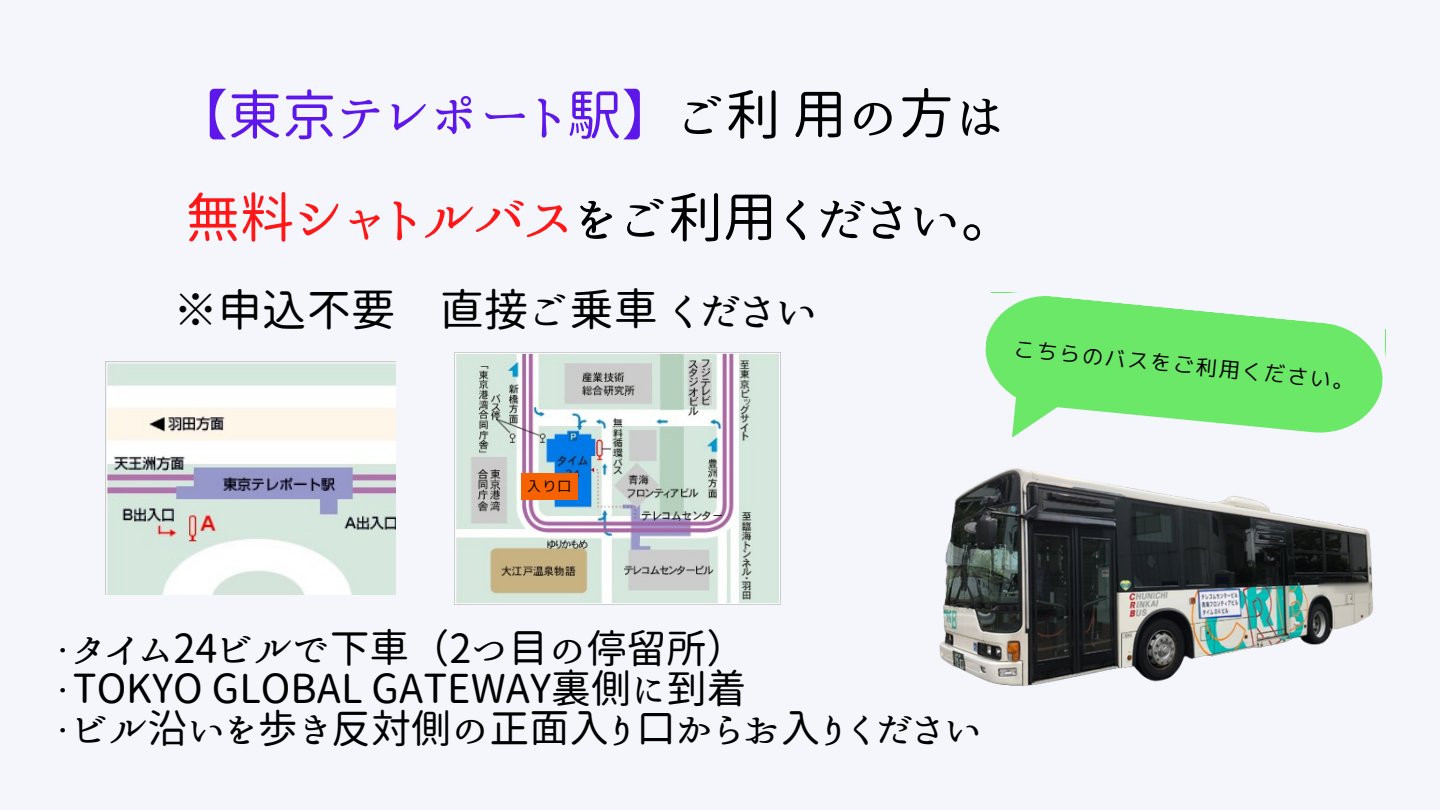
<style>
.page{position:relative;width:1440px;height:810px;background:#f4f6fc}
.page>*{position:absolute;margin:0;border:0;box-sizing:border-box;transform-origin:0 0}
.t1{font:54.4px "Honoka Antique Maru";color:#000}
.t2{font:54.4px "Honoka Antique Maru";color:#5e17eb}
.t3{font:44.4px "Honoka Antique Maru";color:#000}
.t4{font:40px/39.8px "Honoka Antique Maru";color:#000}
.t5{font:20.8px "mplus 1 p regular";color:#000}
.t6{font:13.8px "mplus 1 p regular";color:#000}
.s1{color:#000}
.s2{color:#ff1616}
</style>
<div class="page">
<img style="left:106px;top:362px;width:289px;height:233px">
<img style="left:454px;top:352px;width:327px;height:252px">
<div style="left:521px;top:473px;width:57px;height:26px;background:#f76201"></div>
<img style="left:939px;top:468px;width:435px;height:219px">
<svg style="left:985px;top:296px;width:398px;height:142px;fill:#6be867"></svg>
<p class="t2" style="left:173px;top:87px;width:834px">【東京テレポート駅】<span class="s1">ご利用の方は</span></p>
<p class="t1" style="left:186px;top:190px;width:831px"><span class="s2">無料シャトルバス</span>をご利用ください。</p>
<p class="t3" style="left:173px;top:287px;width:646px">※申込不要 直接ご乗車ください</p>
<p class="t5" style="left:1016px;top:332px;width:343px;rotate:6deg">こちらのバスをご利用ください。</p>
<p class="t6" style="left:527px;top:476px;width:46px">入り口</p>
<p class="t4" style="left:53px;top:628px;width:695px">・タイム24ビルで下車（2つ目の停留所）</p>
<p class="t4" style="left:53px;top:668px;width:931px">・TOKYO GLOBAL GATEWAY裏側に到着<br>・ビル沿いを歩き反対側の正面入り口からお入りください</p>
</div>
